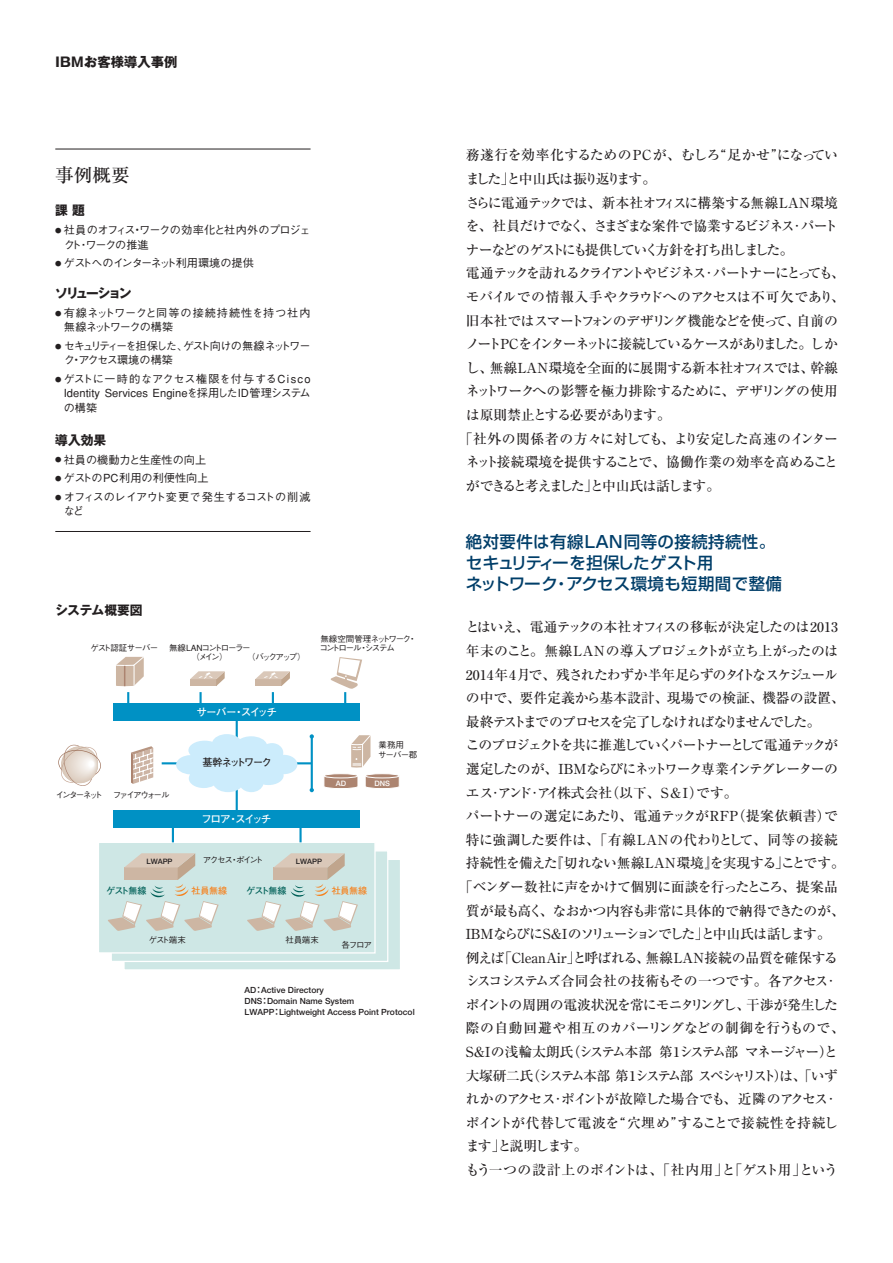
<style>
.page{position:relative;width:893px;height:1263px;background:#fff}
.page>*{position:absolute;margin:0;border:0;box-sizing:border-box;transform-origin:0 0}
.t1{font:500 18.6px "Ryumin";color:#231f20}
.t2{font:500 16.5px/21.3px "Shin Go";letter-spacing:.025em;color:#003e69}
.t3{font:500 13.8px "Ryumin";letter-spacing:-.06em;color:#231f20}
.t4{font:500 13.8px "Ryumin";letter-spacing:-.01em;color:#231f20}
.t5{font:500 13.8px "Ryumin";letter-spacing:-.14em;color:#231f20}
.t6{font:500 13.8px "Ryumin";color:#231f20}
.t7{font:500 13.8px "Ryumin";letter-spacing:-.125em;color:#231f20}
.t8{font:500 13.8px "Ryumin";letter-spacing:-.1em;color:#231f20}
.t9{font:500 13.8px "Ryumin";letter-spacing:-.025em;color:#231f20}
.t10{font:500 13.8px "Ryumin";letter-spacing:-.15em;color:#231f20}
.t11{font:500 13.8px "Ryumin";letter-spacing:-.04em;color:#231f20}
.t12{font:500 13.8px "Ryumin";letter-spacing:-.115em;color:#231f20}
.t13{font:500 13.8px "Ryumin";letter-spacing:-.09em;color:#231f20}
.t14{font:500 13.8px "Ryumin";letter-spacing:-.085em;color:#231f20}
.t15{font:500 13.8px "Ryumin";letter-spacing:.015em;color:#231f20}
.t16{font:500 13.8px "Ryumin";letter-spacing:-.035em;color:#231f20}
.t17{font:500 13.8px "Ryumin";letter-spacing:.03em;color:#231f20}
.t18{font:500 13.8px "Ryumin";letter-spacing:.02em;color:#231f20}
.t19{font:700 13.35px "Gothic MB101";color:#231f20}
.t20{font:700 12.75px "Gothic MB101";color:#231f20}
.t21{font:700 12.75px "Gothic MB101";letter-spacing:-.15em;color:#231f20}
.t22{font:700 12.75px "Gothic MB101";letter-spacing:-.04em;color:#231f20}
.t23{font:500 11.1px/14.4px "Gothic BBB";color:#231f20;text-align:justify}
.t24{font:500 11.1px/14.4px "Gothic BBB";letter-spacing:-.025em;color:#231f20}
.t25{font:500 11.1px/14.4px "Gothic BBB";letter-spacing:-.11em;color:#231f20}
.t26{font:500 11.1px/14.4px "Gothic BBB";letter-spacing:-.06em;color:#231f20}
.t27{font:500 11.1px "Gothic BBB";letter-spacing:-.07em;color:#231f20}
.t28{font:700 10.65px "Futo Go B101";letter-spacing:-.115em;color:#fff}
.t29{font:700 10.65px "Futo Go B101";letter-spacing:-.14em;color:#fff}
.t30{font:700 10.05px "Futo Go B101";letter-spacing:-.135em;color:#231f20}
.t31{font:700 9px "Futo Go B101";letter-spacing:-.13em;color:#006058}
.t32{font:700 9px "Futo Go B101";letter-spacing:-.03em;color:#f5821f}
.t33{font:700 8.55px/10.6px "Futo Go B101";color:#231f20}
.t34{font:500 8.55px/9.6px "Gothic BBB";letter-spacing:-.145em;color:#231f20;text-align:center}
.t35{font:500 8.55px "Gothic BBB";letter-spacing:-.205em;color:#231f20}
.t36{font:500 8.55px "Gothic BBB";letter-spacing:-.11em;color:#231f20}
.t37{font:500 8.55px "Gothic BBB";letter-spacing:-.165em;color:#231f20}
.t38{font:500 8.55px/9.6px "Gothic BBB";letter-spacing:-.085em;color:#231f20}
.t39{font:700 7.5px "Futo Go B101";color:#231f20}
.t40{font:700 7.5px "Futo Go B101";color:#fff}
.s1{font-size:6.3px}
</style>
<div class="page">
<hr style="left:236px;top:717px;width:2px;height:93px;background:#0091c4">
<hr style="left:162px;top:762px;width:150px;height:2px;background:#0091c4">
<svg style="left:324px;top:776px;width:34px;height:12px"></svg>
<svg style="left:324px;top:774px;width:34px;height:4px"></svg>
<svg style="left:351px;top:735px;width:20px;height:33px"></svg>
<svg style="left:176px;top:734px;width:121px;height:58px"></svg>
<svg style="left:116px;top:656px;width:28px;height:30px"></svg>
<svg style="left:190px;top:671px;width:35px;height:15px"></svg>
<svg style="left:255px;top:671px;width:35px;height:15px"></svg>
<div style="left:113px;top:704px;width:247px;height:17px;background:#0091c4"></div>
<div style="left:113px;top:810px;width:247px;height:17px;background:#0091c4"></div>
<svg style="left:127px;top:692px;width:2px;height:12px"></svg>
<hr style="left:199px;top:692px;width:3px;height:16px;background:#0091c4">
<svg style="left:272px;top:692px;width:2px;height:12px"></svg>
<svg style="left:330px;top:657px;width:32px;height:47px"></svg>
<svg style="left:131px;top:746px;width:23px;height:38px"></svg>
<svg style="left:58px;top:744px;width:43px;height:42px"></svg>
<hr style="left:311px;top:738px;width:2px;height:51px;background:#0091c4">
<svg style="left:309px;top:734px;width:5px;height:5px"></svg>
<svg style="left:309px;top:788px;width:5px;height:4px"></svg>
<svg style="left:365px;top:776px;width:34px;height:12px"></svg>
<svg style="left:365px;top:774px;width:34px;height:4px"></svg>
<div style="left:123px;top:859px;width:278px;height:112px;background:#cee7e5;border:1px solid #fff"></div>
<div style="left:111px;top:850px;width:277px;height:112px;background:#cee7e5;border:1px solid #fff"></div>
<div style="left:98px;top:842px;width:277px;height:112px;background:#cee7e5;border:1px solid #fff"></div>
<svg style="left:172px;top:828px;width:2px;height:14px"></svg>
<svg style="left:299px;top:828px;width:2px;height:14px"></svg>
<svg style="left:108px;top:853px;width:111px;height:78px"></svg>
<svg style="left:247px;top:853px;width:111px;height:78px"></svg>
<hr style="left:55px;top:149px;width:255px;height:1px;background:#231f20">
<hr style="left:55px;top:531px;width:255px;height:1px;background:#231f20">
<p class="t19" style="left:55px;top:57px;width:123px">IBMお客様導入事例</p>
<h1 class="t1" style="left:55px;top:168px;width:76px">事例概要</h1>
<p class="t22" style="left:55px;top:206px;width:31px">課題</p>
<p class="t26" style="left:64px;top:224px;width:248px;text-indent:-9px"><span class="s1">●</span> 社員のオフィス・ワークの効率化と社内外のプロジェクト･ワークの推進</p>
<p class="t27" style="left:55px;top:259px;width:200px"><span class="s1">●</span> ゲストへのインターネット利用環境の提供</p>
<p class="t21" style="left:55px;top:288px;width:78px">ソリューション</p>
<p class="t24" style="left:64px;top:307px;width:248px;text-indent:-9px"><span class="s1">●</span> 有線ネットワークと同等の接続持続性を持つ社内無線ネットワークの構築</p>
<p class="t25" style="left:64px;top:340px;width:248px;text-indent:-9px"><span class="s1">●</span> セキュリティーを担保した、ゲスト向けの無線ネットワーク・アクセス環境の構築</p>
<p class="t23" style="left:64px;top:373px;width:248px;text-indent:-9px"><span class="s1">●</span> ゲストに一時的なアクセス権限を付与するCisco Identity Services Engineを採用したID管理システムの構築</p>
<p class="t22" style="left:55px;top:435px;width:53px">導入効果</p>
<p class="t23" style="left:55px;top:454px;width:152px"><span class="s1">●</span> 社員の機動力と生産性の向上</p>
<p class="t23" style="left:55px;top:472px;width:155px"><span class="s1">●</span> ゲストのPC利用の利便性向上</p>
<p class="t24" style="left:64px;top:491px;width:248px;text-indent:-9px"><span class="s1">●</span> オフィスのレイアウト変更で発生するコストの削減など</p>
<p class="t20" style="left:55px;top:605px;width:89px">システム概要図</p>
<p class="t36" style="left:90px;top:644px;width:69px">ゲスト認証サーバー</p>
<p class="t34" style="left:169px;top:644px;width:83px">無線LANコントローラー（メイン）</p>
<p class="t34" style="left:247px;top:654px;width:60px">（バックアップ）</p>
<p class="t28" style="left:196px;top:708px;width:82px">サーバー・スイッチ</p>
<p class="t30" style="left:202px;top:759px;width:71px">基幹ネットワーク</p>
<p class="t35" style="left:56px;top:791px;width:115px">インターネット ファイアウォール</p>
<p class="t29" style="left:201px;top:815px;width:72px">フロア・スイッチ</p>
<p class="t34" style="left:319px;top:635px;width:99px;text-align:left">無線空間管理ネットワーク・コントロール・システム</p>
<p class="t38" style="left:378px;top:741px;width:41px">業務用<br>サーバー郡</p>
<p class="t40" style="left:336px;top:780px;width:12px">AD</p>
<p class="t40" style="left:374px;top:780px;width:17px">DNS</p>
<p class="t37" style="left:203px;top:857px;width:62px">アクセス・ポイント</p>
<p class="t39" style="left:146px;top:858px;width:28px">LWAPP</p>
<p class="t39" style="left:296px;top:858px;width:28px">LWAPP</p>
<p class="t31" style="left:246px;top:887px;width:41px">ゲスト無線</p>
<p class="t32" style="left:332px;top:887px;width:37px">社員無線</p>
<p class="t31" style="left:106px;top:887px;width:41px">ゲスト無線</p>
<p class="t32" style="left:192px;top:887px;width:37px">社員無線</p>
<p class="t34" style="left:149px;top:936px;width:39px">ゲスト端末</p>
<p class="t34" style="left:285px;top:936px;width:35px">社員端末</p>
<p class="t34" style="left:341px;top:941px;width:32px">各フロア</p>
<p class="t33" style="left:244px;top:986px;width:172px">AD：Active Directory<br>DNS：Domain Name System<br>LWAPP：Lightweight Access Point Protocol</p>
<p class="t15" style="left:466px;top:150px;width:374px">務遂行を効率化するためのPCが、むしろ“足かせ”になってい</p>
<p class="t10" style="left:466px;top:174px;width:192px">ました」と中山氏は振り返ります。</p>
<p class="t3" style="left:466px;top:198px;width:374px">さらに電通テックでは、新本社オフィスに構築する無線LAN環境</p>
<p class="t3" style="left:466px;top:221px;width:374px">を、社員だけでなく、さまざまな案件で協業するビジネス・パート</p>
<p class="t8" style="left:466px;top:245px;width:329px">ナーなどのゲストにも提供していく方針を打ち出しました。</p>
<p class="t5" style="left:466px;top:268px;width:380px">電通テックを訪れるクライアントやビジネス・パートナーにとっても、</p>
<p class="t4" style="left:466px;top:292px;width:380px">モバイルでの情報入手やクラウドへのアクセスは不可欠であり、</p>
<p class="t3" style="left:466px;top:316px;width:374px">旧本社ではスマートフォンのデザリング機能などを使って、自前の</p>
<p class="t5" style="left:466px;top:339px;width:374px">ノートPCをインターネットに接続しているケースがありました。しか</p>
<p class="t4" style="left:466px;top:363px;width:374px">し、無線LAN環境を全面的に展開する新本社オフィスでは、幹線</p>
<p class="t3" style="left:466px;top:386px;width:374px">ネットワークへの影響を極力排除するために、デザリングの使用</p>
<p class="t3" style="left:466px;top:410px;width:206px">は原則禁止とする必要があります。</p>
<p class="t4" style="left:459px;top:434px;width:380px">「社外の関係者の方々に対しても、より安定した高速のインター</p>
<p class="t3" style="left:466px;top:457px;width:374px">ネット接続環境を提供することで、協働作業の効率を高めること</p>
<p class="t7" style="left:466px;top:481px;width:256px">ができると考えました」と中山氏は話します。</p>
<p class="t2" style="left:466px;top:533px;width:318px">絶対要件は有線LAN同等の接続持続性。セキュリティーを担保したゲスト用<br>ネットワーク・アクセス環境も短期間で整備</p>
<p class="t11" style="left:466px;top:622px;width:374px">とはいえ、電通テックの本社オフィスの移転が決定したのは2013</p>
<p class="t16" style="left:466px;top:646px;width:374px">年末のこと。無線LANの導入プロジェクトが立ち上がったのは</p>
<p class="t3" style="left:466px;top:670px;width:374px">2014年4月で、残されたわずか半年足らずのタイトなスケジュール</p>
<p class="t6" style="left:466px;top:693px;width:380px">の中で、要件定義から基本設計、現場での検証、機器の設置、</p>
<p class="t7" style="left:466px;top:717px;width:356px">最終テストまでのプロセスを完了しなければなりませんでした。</p>
<p class="t5" style="left:466px;top:740px;width:374px">このプロジェクトを共に推進していくパートナーとして電通テックが</p>
<p class="t12" style="left:466px;top:764px;width:374px">選定したのが、IBMならびにネットワーク専業インテグレーターの</p>
<p class="t6" style="left:466px;top:788px;width:273px">エス・アンド・アイ株式会社（以下、S&amp;I）です。</p>
<p class="t9" style="left:466px;top:811px;width:374px">パートナーの選定にあたり、電通テックがRFP（提案依頼書）で</p>
<p class="t17" style="left:466px;top:835px;width:374px">特に強調した要件は、「有線LANの代わりとして、同等の接続</p>
<p class="t6" style="left:466px;top:858px;width:380px">持続性を備えた『切れない無線LAN環境』を実現する」ことです。</p>
<p class="t3" style="left:459px;top:882px;width:380px">「ベンダー数社に声をかけて個別に面談を行ったところ、提案品</p>
<p class="t3" style="left:466px;top:906px;width:380px">質が最も高く、なおかつ内容も非常に具体的で納得できたのが、</p>
<p class="t8" style="left:466px;top:929px;width:366px">IBMならびにS&amp;Iのソリューションでした」と中山氏は話します。</p>
<p class="t4" style="left:466px;top:953px;width:374px">例えば「CleanAir」と呼ばれる、無線LAN接続の品質を確保する</p>
<p class="t3" style="left:466px;top:976px;width:374px">シスコシステムズ合同会社の技術もその一つです。各アクセス・</p>
<p class="t14" style="left:466px;top:1000px;width:374px">ポイントの周囲の電波状況を常にモニタリングし、干渉が発生した</p>
<p class="t18" style="left:466px;top:1024px;width:380px">際の自動回避や相互のカバーリングなどの制御を行うもので、</p>
<p class="t13" style="left:466px;top:1047px;width:374px">S&amp;Iの浅輪太朗氏（システム本部第1システム部マネージャー）と</p>
<p class="t10" style="left:466px;top:1071px;width:374px">大塚研二氏（システム本部第 1システム部スペシャリスト）は、「いず</p>
<p class="t3" style="left:466px;top:1094px;width:374px">れかのアクセス・ポイントが故障した場合でも、近隣のアクセス・</p>
<p class="t9" style="left:466px;top:1118px;width:374px">ポイントが代替して電波を“穴埋め”することで接続性を持続し</p>
<p class="t7" style="left:466px;top:1142px;width:123px">ます」と説明します。</p>
<p class="t3" style="left:466px;top:1165px;width:374px">もう一つの設計上のポイントは、「社内用」と「ゲスト用」という</p>
</div>
